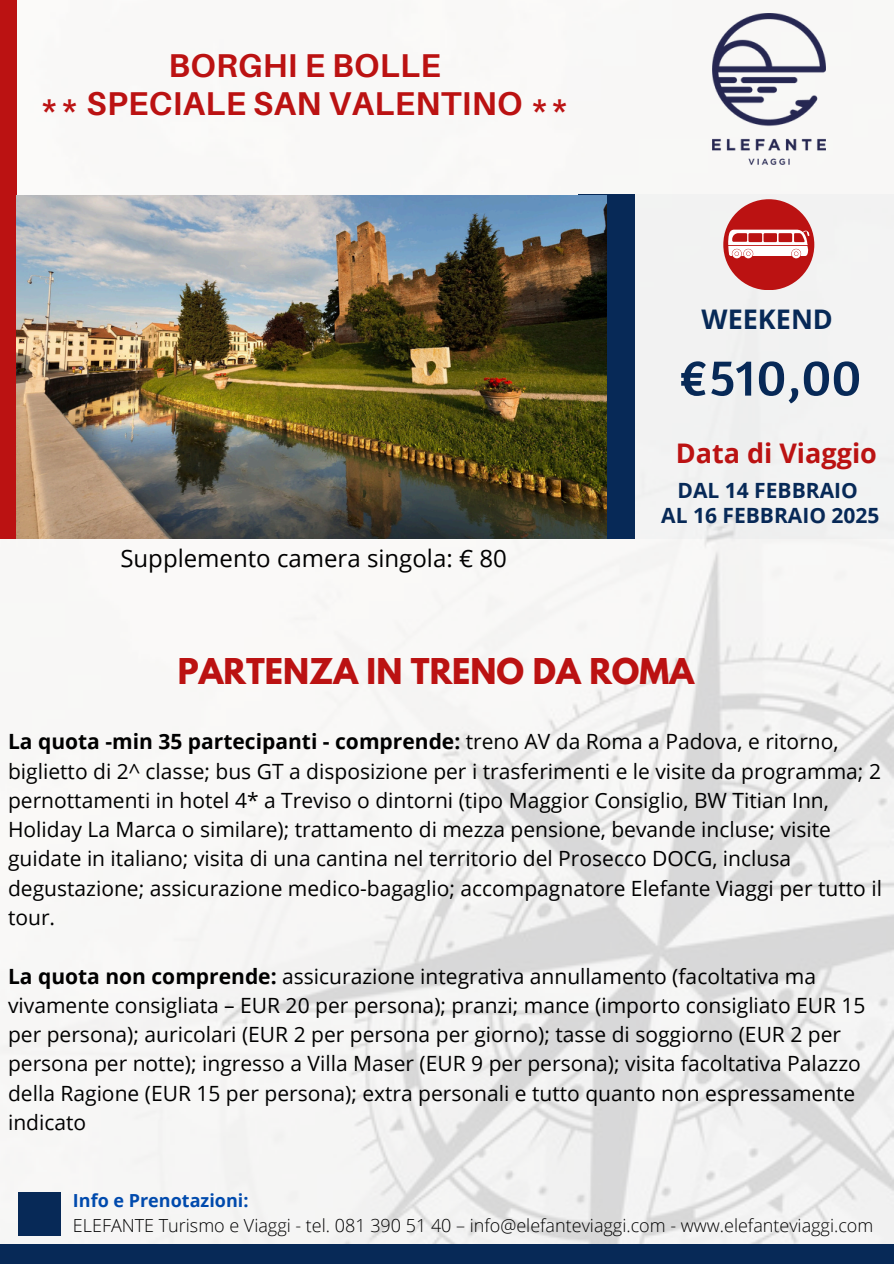
<style>
.page{position:relative;width:894px;height:1264px;background:#fff}
.page>*{position:absolute;margin:0;border:0;box-sizing:border-box;transform-origin:0 0}
.t1{font:53.25px "Amaranth";color:#072957}
.t2{font:700 33px/38.2px "Aileron";letter-spacing:.01em;color:#bb1212;text-align:center}
.t3{font:700 31.5px "League Spartan";color:#bb1212}
.t4{font:700 27px "Open Sans";color:#bb1212}
.t5{font:700 27px "Open Sans";color:#072957}
.t6{font:24px "Open Sans";color:#000}
.t7{font:21px/29.2px "Open Sans";color:#000}
.t8{font:700 21px/24.8px "Open Sans";color:#072957;text-align:center}
.t9{font:300 18px "Open Sans";color:#000}
.t10{font:700 18px "Open Sans";color:#004aad}
.s1{font-weight:700}
</style>
<div class="page">
<img style="left:0;top:13px;width:893px;height:1230px">
<div style="left:606px;top:194px;width:287px;height:344px;background:#f2f2f2"></div>
<div style="left:577px;top:194px;width:57px;height:344px;background:#072957"></div>
<div style="left:723px;top:199px;width:91px;height:91px;background:#bb1212;border-radius:50%"></div>
<div style="left:0;top:0;width:17px;height:538px;background:#bb1212"></div>
<div style="left:18px;top:1191px;width:43px;height:44px;background:#072957"></div>
<div style="left:0;top:1243px;width:893px;height:20px;background:#072957"></div>
<svg style="left:728px;top:229px;width:81px;height:29px"></svg>
<img style="left:17px;top:195px;width:589px;height:343px">
<img style="left:712px;top:14px;width:113px;height:150px">
<p class="t2" style="left:40px;top:45px;width:531px">BORGHI E BOLLE<br>** SPECIALE SAN VALENTINO **</p>
<p class="t6" style="left:120px;top:541px;width:388px">Supplemento camera singola: € 80</p>
<h4 class="t5" style="left:701px;top:300px;width:133px">WEEKEND</h4>
<h6 class="t1" style="left:679px;top:343px;width:183px">€510,00</h6>
<p class="t4" style="left:675px;top:434px;width:203px">Data di Viaggio</p>
<h2 class="t8" style="left:661px;top:477px;width:220px">DAL 14 FEBBRAIO<br>AL 16 FEBBRAIO 2025</h2>
<h5 class="t3" style="left:178px;top:655px;width:517px">PARTENZA IN TRENO DA ROMA</h5>
<h2 class="t7" style="left:8px;top:726px;width:875px"><span class="s1">La quota -min 35 partecipanti - comprende:</span> treno AV da Roma a Padova, e ritorno, biglietto di 2^ classe; bus GT a disposizione per i trasferimenti e le visite da programma; 2 pernottamenti in hotel 4* a Treviso o dintorni (tipo Maggior Consiglio, BW Titian Inn, Holiday La Marca o similare); trattamento di mezza pensione, bevande incluse; visite guidate in italiano; visita di una cantina nel territorio del Prosecco DOCG, inclusa degustazione; assicurazione medico-bagaglio; accompagnatore Elefante Viaggi per tutto il tour.</h2>
<p class="t7" style="left:8px;top:960px;width:858px"><span class="s1">La quota non comprende:</span> assicurazione integrativa annullamento (facoltativa ma vivamente consigliata – EUR 20 per persona); pranzi; mance (importo consigliato EUR 15 per persona); auricolari (EUR 2 per persona per giorno); tasse di soggiorno (EUR 2 per persona per notte); ingresso a Villa Maser (EUR 9 per persona); visita facoltativa Palazzo della Ragione (EUR 15 per persona); extra personali e tutto quanto non espressamente indicato</p>
<h3 class="t10" style="left:73px;top:1187px;width:177px">Info e Prenotazioni:</h3>
<h1 class="t9" style="left:73px;top:1212px;width:801px">ELEFANTE Turismo e Viaggi - tel. 081 390 51 40 – info@elefanteviaggi.com - www.elefanteviaggi.com</h1>
</div>
